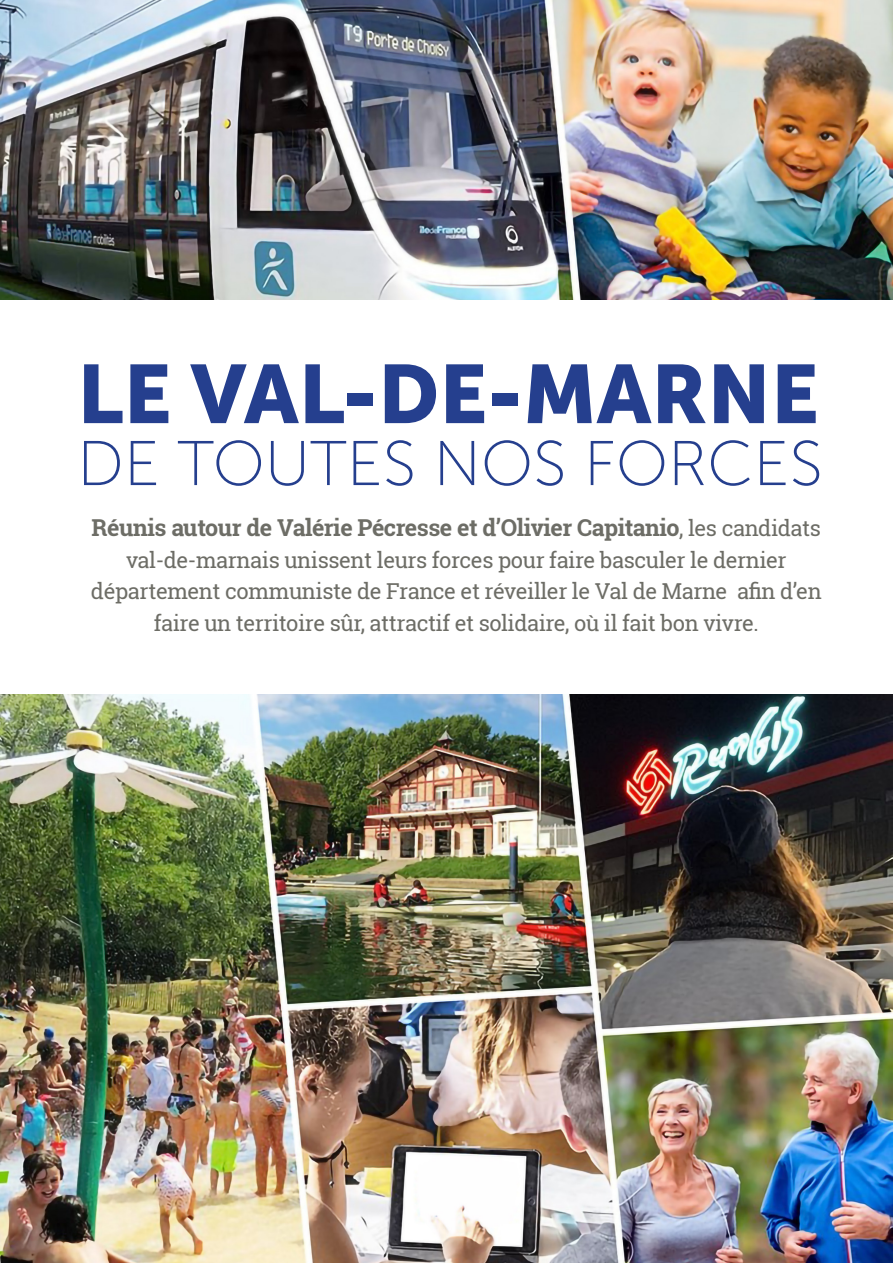
<style>
.page{position:relative;width:893px;height:1263px;background:#fff}
.page>*{position:absolute;margin:0;border:0;box-sizing:border-box;transform-origin:0 0}
.t1{font:82.2px "Museo Sans 900";color:#253f8e}
.t2{font:63px "Museo Sans 100";color:#253f8e}
.t3{font:700 23.25px "Roboto Slab";letter-spacing:-.02em;color:#6d6d66}
.t4{font:21.9px/31.5px "Roboto Slab";letter-spacing:-.02em;color:#6d6d66;text-align:center}
.s1{font-weight:400;font-size:21.9px}
</style>
<div class="page">
<img style="left:0;top:694px;width:893px;height:569px">
<img style="left:0;top:0;width:893px;height:300px">
<h1 class="t1" style="left:77px;top:348px;width:743px">LE VAL-DE-MARNE</h1>
<h2 class="t2" style="left:77px;top:430px;width:747px">DE TOUTES NOS FORCES</h2>
<p class="t3" style="left:92px;top:512px;width:731px">Réunis autour de Valérie Pécresse et d’Olivier Capitanio<span class="s1">, les candidats</span></p>
<p class="t4" style="left:91px;top:544px;width:732px">val-de-marnais unissent leurs forces pour faire basculer le dernier département communiste de France et réveiller le Val de Marne afin d’en faire un territoire sûr, attractif et solidaire, où il fait bon vivre.</p>
</div>
